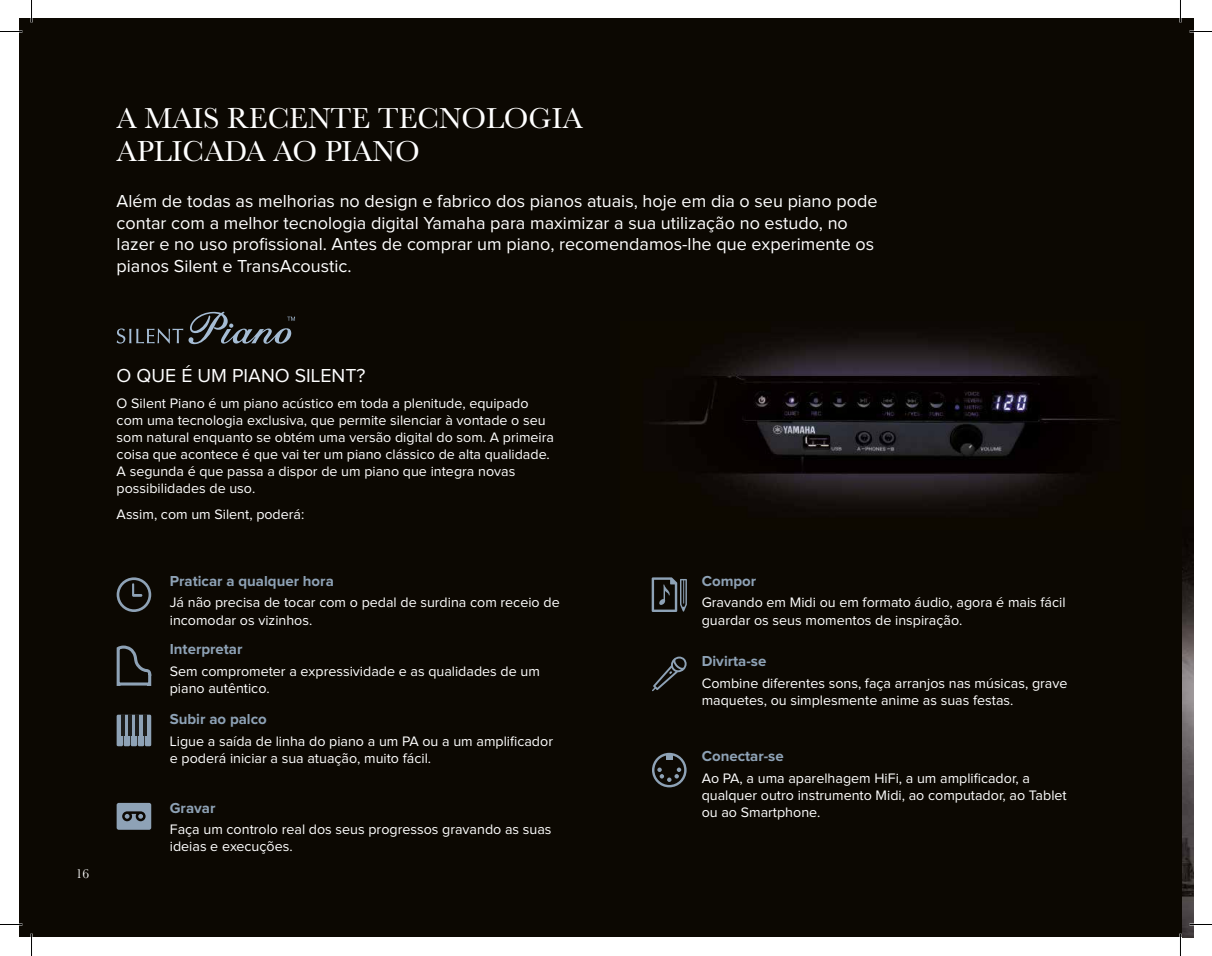
<style>
.page{position:relative;width:1212px;height:956px;background:#fff}
.page>*{position:absolute;margin:0;border:0;box-sizing:border-box;transform-origin:0 0}
.t1{font:30px/33px "Baskerville";color:#fff}
.t2{font:19.5px "Proxima Nova";color:#fff}
.t3{font:18px/21.6px "Proxima Nova";color:#fff}
.t4{font:700 15px "Proxima Nova";color:#8ea2b6}
.t5{font:14.25px/17.1px "Proxima Nova";color:#fff}
.t6{font:13.5px "Baskerville";color:#fff}
</style>
<div class="page">
<div style="left:19px;top:19px;width:1173px;height:918px;background:#0c0802"></div>
<svg style="left:117px;top:312px;width:178px;height:32px"></svg>
<img style="left:650px;top:338px;width:459px;height:168px">
<svg style="left:652px;top:657px;width:34px;height:34px"></svg>
<svg style="left:652px;top:753px;width:34px;height:34px"></svg>
<svg style="left:117px;top:577px;width:34px;height:35px"></svg>
<svg style="left:651px;top:577px;width:35px;height:35px"></svg>
<svg style="left:117px;top:803px;width:34px;height:27px"></svg>
<svg style="left:117px;top:715px;width:34px;height:31px"></svg>
<hr style="left:122px;top:715px;width:3px;height:21px;background:#1d1d1b">
<hr style="left:129px;top:715px;width:3px;height:21px;background:#1d1d1b">
<hr style="left:136px;top:715px;width:3px;height:21px;background:#1d1d1b">
<hr style="left:143px;top:715px;width:3px;height:21px;background:#1d1d1b">
<svg style="left:117px;top:645px;width:34px;height:41px"></svg>
<img style="left:1182px;top:566px;width:10px;height:371px">
<hr style="left:0;top:923px;width:22px;height:2px;background:#fff">
<hr style="left:1189px;top:923px;width:22px;height:2px;background:#fff">
<svg style="left:0;top:31px;width:22px;height:1px"></svg>
<svg style="left:1189px;top:31px;width:22px;height:1px"></svg>
<svg style="left:0;top:924px;width:22px;height:1px"></svg>
<svg style="left:1189px;top:924px;width:22px;height:1px"></svg>
<svg style="left:31px;top:0;width:1px;height:19px"></svg>
<svg style="left:31px;top:933px;width:1px;height:23px"></svg>
<h1 class="t1" style="left:117px;top:102px;width:467px">A MAIS RECENTE TECNOLOGIA<br>APLICADA AO PIANO</h1>
<p class="t3" style="left:117px;top:191px;width:762px">Além de todas as melhorias no design e fabrico dos pianos atuais, hoje em dia o seu piano pode contar com a melhor tecnologia digital Yamaha para maximizar a sua utilização no estudo, no lazer e no uso profissional. Antes de comprar um piano, recomendamos-lhe que experimente os pianos Silent e TransAcoustic.</p>
<p class="t6" style="left:76px;top:865px;width:15px">16</p>
<h2 class="t2" style="left:117px;top:366px;width:250px">O QUE É UM PIANO SILENT?</h2>
<p class="t5" style="left:117px;top:395px;width:439px">O Silent Piano é um piano acústico em toda a plenitude, equipado com uma tecnologia exclusiva, que permite silenciar à vontade o seu som natural enquanto se obtém uma versão digital do som. A primeira coisa que acontece é que vai ter um piano clássico de alta qualidade.<br>A segunda é que passa a dispor de um piano que integra novas possibilidades de uso.</p>
<p class="t5" style="left:117px;top:506px;width:189px">Assim, com um Silent, poderá:</p>
<p class="t4" style="left:170px;top:574px;width:165px">Praticar a qualquer hora</p>
<p class="t5" style="left:170px;top:595px;width:391px">Já não precisa de tocar com o pedal de surdina com receio de incomodar os vizinhos.</p>
<p class="t4" style="left:170px;top:642px;width:74px">Interpretar</p>
<p class="t5" style="left:170px;top:663px;width:371px">Sem comprometer a expressividade e as qualidades de um piano autêntico.</p>
<p class="t4" style="left:170px;top:713px;width:98px">Subir ao palco</p>
<p class="t5" style="left:170px;top:733px;width:384px">Ligue a saída de linha do piano a um PA ou a um amplificador e poderá iniciar a sua atuação, muito fácil.</p>
<p class="t4" style="left:170px;top:801px;width:47px">Gravar</p>
<p class="t5" style="left:170px;top:821px;width:383px">Faça um controlo real dos seus progressos gravando as suas ideias e execuções.</p>
<p class="t4" style="left:701px;top:574px;width:56px">Compor</p>
<p class="t5" style="left:701px;top:595px;width:365px">Gravando em Midi ou em formato áudio, agora é mais fácil guardar os seus momentos de inspiração.</p>
<p class="t4" style="left:701px;top:654px;width:66px">Divirta-se</p>
<p class="t5" style="left:701px;top:675px;width:367px">Combine diferentes sons, faça arranjos nas músicas, grave maquetes, ou simplesmente anime as suas festas.</p>
<p class="t4" style="left:701px;top:750px;width:83px">Conectar-se</p>
<p class="t5" style="left:701px;top:770px;width:366px">Ao PA, a uma aparelhagem HiFi, a um amplificador, a qualquer outro instrumento Midi, ao computador, ao Tablet ou ao Smartphone.</p>
</div>
